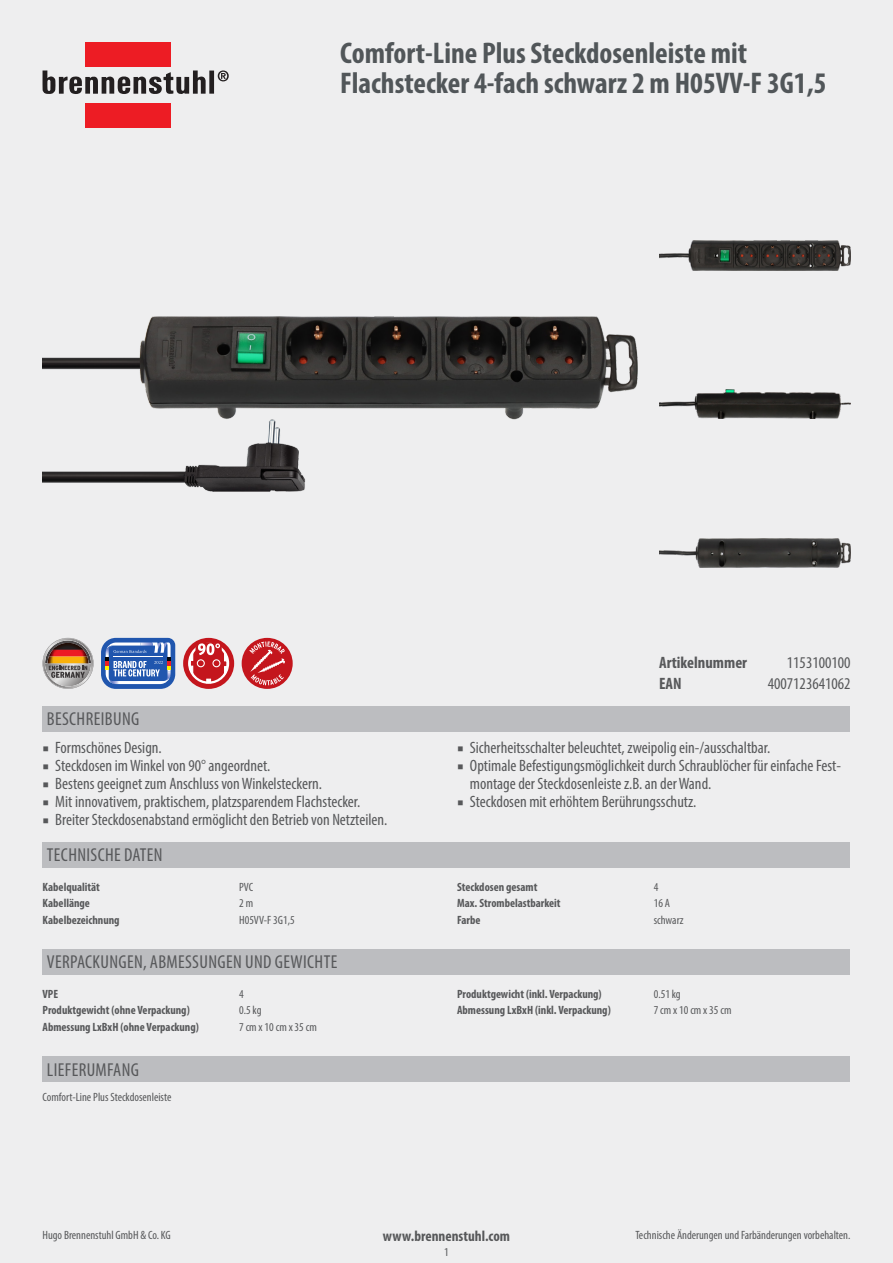
<style>
.page{position:relative;width:893px;height:1263px;background:#eeeeef}
.page>*{position:absolute;margin:0;border:0;box-sizing:border-box;transform-origin:0 0}
.t1{font:700 condensed 30px/30px "Myriad Pro";color:#515659}
.table_headline{font:condensed 18.75px "Myriad Pro";letter-spacing:.02em;color:#57585a}
.header_value{font:condensed 16.5px/18px "Myriad Pro";color:#57585a}
.header_key{font:700 condensed 16.5px "Myriad Pro";color:#57585a}
.footer_middle{font:700 condensed 15px "Myriad Pro";color:#57585a}
.techdata_key{font:700 condensed 12px "Myriad Pro";color:#57585a}
.techdata_value{font:condensed 12px "Myriad Pro";color:#57585a}
.footer_right{font:condensed 12px "Myriad Pro";color:#57585a}
.scope_of_delivery{font:condensed 12px "Myriad Pro";color:#57585a}
.footer_left{font:condensed 12px "Myriad Pro";color:#57585a}
.pageno{font:condensed 12px "Myriad Pro";color:#57585a}
.s1{font-family:"Minion Pro";font-stretch:normal}
</style>
<div class="page">
<img style="left:43px;top:317px;width:595px;height:174px">
<div style="left:85px;top:43px;width:86px;height:24px;background:#ed1c24"></div>
<div style="left:85px;top:103px;width:86px;height:25px;background:#ed1c24"></div>
<div style="left:209px;top:71px;width:5px;height:23px;background:#231f20"></div>
<svg style="left:43px;top:70px;width:163px;height:24px"></svg>
<svg style="left:218px;top:70px;width:11px;height:11px"></svg>
<img style="left:659px;top:240px;width:191px;height:30px">
<img style="left:659px;top:390px;width:191px;height:28px">
<img style="left:659px;top:538px;width:191px;height:29px">
<svg style="left:43px;top:638px;width:51px;height:51px"></svg>
<svg style="left:101px;top:638px;width:74px;height:51px;background:#5e81be"></svg>
<div style="left:183px;top:638px;width:51px;height:51px;background:#c4161d;border-radius:50%"></div>
<div style="left:188px;top:643px;width:41px;height:41px;border:2px solid #fff;border-radius:50%"></div>
<svg style="left:188px;top:641px;width:41px;height:42px"></svg>
<div style="left:242px;top:638px;width:51px;height:51px;background:#c4161d;border-radius:50%"></div>
<svg style="left:249px;top:641px;width:37px;height:44px"></svg>
<div style="left:43px;top:706px;width:807px;height:25px;background:#bcbdc0"></div>
<div style="left:43px;top:842px;width:807px;height:26px;background:#bcbdc0"></div>
<div style="left:43px;top:949px;width:807px;height:26px;background:#bcbdc0"></div>
<div style="left:43px;top:1056px;width:807px;height:26px;background:#bcbdc0"></div>
<p class="t1" style="left:340px;top:37px;width:488px">Comfort-Line Plus Steckdosenleiste mit<br>Flachstecker 4-fach schwarz 2 m H05VV-F 3G1,5</p>
<p class="table_headline" style="left:47px;top:707px;width:94px">BESCHREIBUNG</p>
<p class="header_value" style="left:43px;top:738px;width:121px"><span class="s1">■</span> Formschönes Design.</p>
<p class="header_value" style="left:43px;top:756px;width:229px"><span class="s1">■</span> Steckdosen im Winkel von 90° angeordnet.</p>
<p class="header_value" style="left:43px;top:774px;width:281px"><span class="s1">■</span> Bestens geeignet zum Anschluss von Winkelsteckern.</p>
<p class="header_value" style="left:43px;top:792px;width:319px"><span class="s1">■</span> Mit innovativem, praktischem, platzsparendem Flachstecker.</p>
<p class="header_value" style="left:43px;top:810px;width:346px"><span class="s1">■</span> Breiter Steckdosenabstand ermöglicht den Betrieb von Netzteilen.</p>
<p class="table_headline" style="left:47px;top:844px;width:117px">TECHNISCHE DATEN</p>
<p class="techdata_key" style="left:43px;top:879px;width:59px">Kabelqualität</p>
<p class="techdata_value" style="left:239px;top:879px;width:16px">PVC</p>
<p class="techdata_key" style="left:43px;top:896px;width:49px">Kabellänge</p>
<p class="techdata_value" style="left:239px;top:896px;width:15px">2 m</p>
<p class="techdata_key" style="left:43px;top:912px;width:79px">Kabelbezeichnung</p>
<p class="techdata_value" style="left:239px;top:913px;width:57px">H05VV-F 3G1,5</p>
<p class="table_headline" style="left:47px;top:951px;width:292px">VERPACKUNGEN, ABMESSUNGEN UND GEWICHTE</p>
<p class="techdata_key" style="left:43px;top:986px;width:17px">VPE</p>
<p class="techdata_value" style="left:239px;top:987px;width:6px">4</p>
<p class="techdata_key" style="left:43px;top:1003px;width:149px">Produktgewicht (ohne Verpackung)</p>
<p class="techdata_value" style="left:239px;top:1003px;width:24px">0.5 kg</p>
<p class="techdata_key" style="left:43px;top:1019px;width:158px">Abmessung LxBxH (ohne Verpackung)</p>
<p class="techdata_value" style="left:239px;top:1020px;width:79px">7 cm x 10 cm x 35 cm</p>
<p class="table_headline" style="left:47px;top:1058px;width:94px">LIEFERUMFANG</p>
<p class="scope_of_delivery" style="left:43px;top:1089px;width:130px">Comfort-Line Plus Steckdosenleiste</p>
<p class="header_key" style="left:659px;top:652px;width:89px">Artikelnummer</p>
<p class="header_value" style="left:787px;top:653px;width:65px">1153100100</p>
<p class="header_key" style="left:659px;top:673px;width:24px">EAN</p>
<p class="header_value" style="left:768px;top:674px;width:84px">4007123641062</p>
<p class="header_value" style="left:457px;top:738px;width:315px"><span class="s1">■</span> Sicherheitsschalter beleuchtet, zweipolig ein-/ausschaltbar.</p>
<p class="header_value" style="left:470px;top:756px;width:373px;text-indent:-13px"><span class="s1">■</span> Optimale Befestigungsmöglichkeit durch Schraublöcher für einfache Fest&shy;montage der Steckdosenleiste z.B. an der Wand.</p>
<p class="header_value" style="left:457px;top:792px;width:241px"><span class="s1">■</span> Steckdosen mit erhöhtem Berührungsschutz.</p>
<p class="techdata_key" style="left:457px;top:879px;width:82px">Steckdosen gesamt</p>
<p class="techdata_value" style="left:654px;top:879px;width:6px">4</p>
<p class="techdata_key" style="left:457px;top:896px;width:105px">Max. Strombelastbarkeit</p>
<p class="techdata_value" style="left:654px;top:896px;width:18px">16 A</p>
<p class="techdata_key" style="left:457px;top:912px;width:25px">Farbe</p>
<p class="techdata_value" style="left:654px;top:913px;width:31px">schwarz</p>
<p class="techdata_key" style="left:457px;top:986px;width:146px">Produktgewicht (inkl. Verpackung)</p>
<p class="techdata_value" style="left:654px;top:987px;width:28px">0.51 kg</p>
<p class="techdata_key" style="left:457px;top:1003px;width:155px">Abmessung LxBxH (inkl. Verpackung)</p>
<p class="techdata_value" style="left:654px;top:1003px;width:79px">7 cm x 10 cm x 35 cm</p>
<p class="footer_left" style="left:43px;top:1228px;width:130px">Hugo Brennenstuhl GmbH &amp; Co. KG</p>
<p class="footer_right" style="left:635px;top:1228px;width:216px">Technische Änderungen und Farbänderungen vorbehalten.</p>
<p class="footer_middle" style="left:383px;top:1227px;width:129px">www.brennenstuhl.com</p>
<p class="pageno" style="left:444px;top:1245px;width:6px">1</p>
</div>
